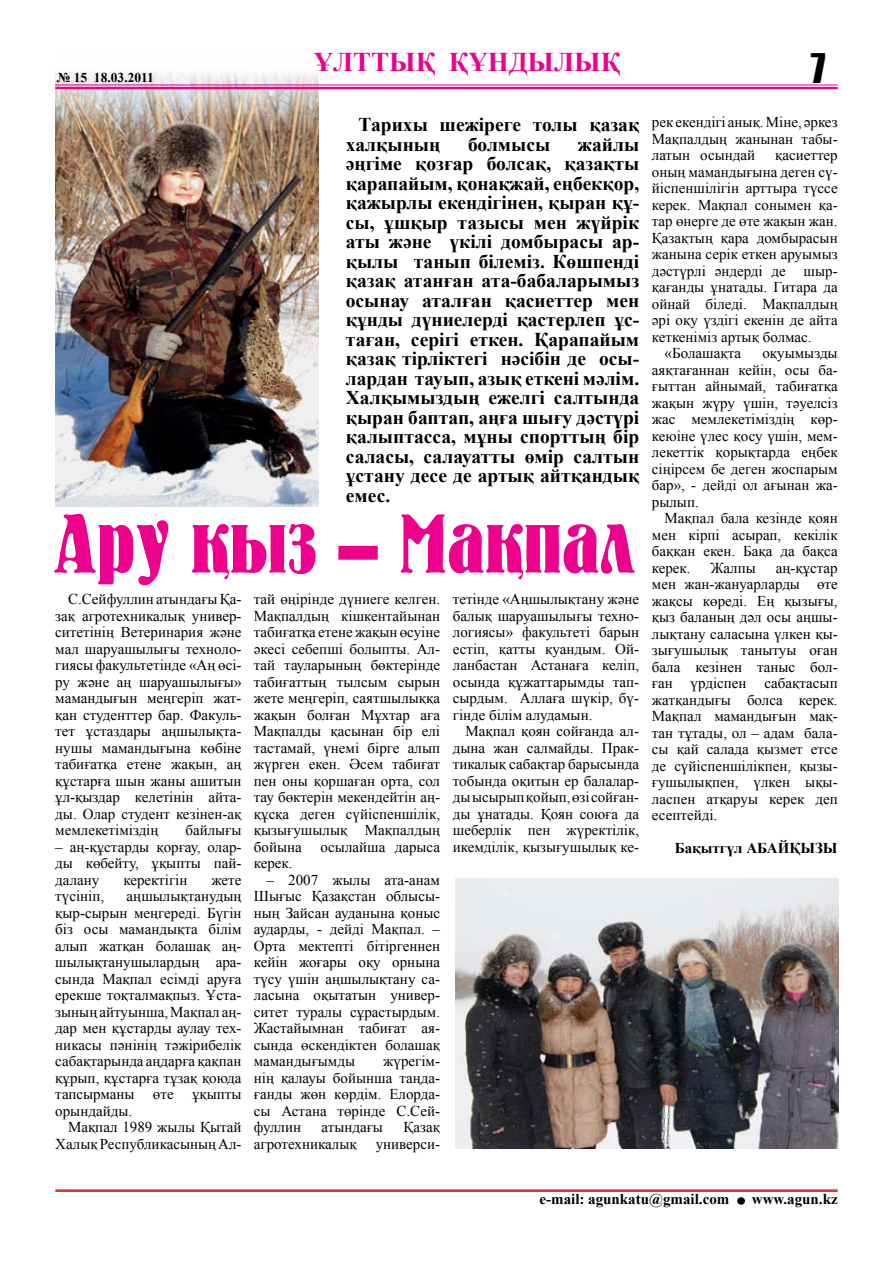
<style>
.page{position:relative;width:893px;height:1263px;background:#fff}
.page>*{position:absolute;margin:0;border:0;box-sizing:border-box;transform-origin:0 0}
.t1{font:37.5px "Impact";color:#000}
.t2{font:700 27px "Times New Roman";color:#ec008c}
.t3{font:700 19.5px/19.5px "Times New Roman";color:#000}
.t4{font:15px/16.5px "Times New Roman";color:#000;text-align:justify}
.t5{font:700 15px "Times New Roman";color:#000}
.t6{font:700 13.5px "Times New Roman";color:#000}
</style>
<div class="page">
<img style="left:55px;top:72px;width:263px;height:434px">
<hr style="left:55px;top:1189px;width:783px;height:2px;background:#ed1c24">
<hr style="left:55px;top:1191px;width:783px;height:1px;background:#ed1c24">
<div style="left:737px;top:1197px;width:8px;height:8px;background:#000;border-radius:50%"></div>
<hr style="left:55px;top:85px;width:783px;height:1px;background:#ec008c">
<hr style="left:55px;top:87px;width:783px;height:2px;background:#ec008c">
<svg style="left:54px;top:514px;width:581px;height:71px"></svg>
<img style="left:455px;top:878px;width:384px;height:271px">
<p class="t6" style="left:57px;top:68px;width:99px">№ 15 18.03.2011</p>
<h2 class="t2" style="left:314px;top:44px;width:304px">ҰЛТТЫҚ құндылық</h2>
<h1 class="t1" style="left:811px;top:39px;width:16px">7</h1>
<h3 class="t3" style="left:346px;top:115px;width:295px;text-indent:13px">Тарихы шежіреге толы қазақ халқының</h3>
<h3 class="t3" style="left:468px;top:134px;width:84px">болмысы</h3>
<p class="t3" style="left:346px;top:134px;width:295px;text-align:justify;text-indent:232px">жайлы әңгіме қозғар болсақ, қазақты қарапайым, қонақжай, еңбекқор, қажырлы екендігінен, қыран құ&shy;сы, ұшқыр тазысы мен жүйрік аты және үкілі домбырасы ар&shy;қылы танып білеміз. Көшпенді қазақ атанған ата-бабаларымыз осынау аталған қасиеттер мен құнды дүниелерді қастерлеп ұс&shy;таған, серігі еткен. Қарапайым қазақ тірліктегі нәсібін де осы&shy;лардан тауып, азық еткені мәлім.<br>Халқымыздың ежелгі салтында қыран баптап, аңға шығу дәстүрі қалыптасса, мұны спорттың бір саласы, салауатты өмір салтын ұстану десе де артық айтқандық емес.</p>
<p class="t4" style="left:55px;top:590px;width:188px;text-indent:13px">С.Сейфуллин атындағы Қа&shy;зақ агротехникалық универ&shy;ситетінің Ветеринария және мал шаруашылығы техноло&shy;гиясы факультетінде «Аң өсі&shy;ру және аң шаруашылығы» мамандығын меңгеріп жат&shy;қан студенттер бар. Факуль&shy;тет ұстаздары аңшылықта&shy;нушы мамандығына көбіне табиғатқа етене жақын, аң құстарға шын жаны ашитын ұл-қыздар келетінін айта&shy;ды. Олар студент кезінен-ақ мемлекетіміздің</p>
<p class="t4" style="left:185px;top:821px;width:58px">байлығы</p>
<p class="t4" style="left:55px;top:838px;width:188px">– аң-құстарды қорғау, олар&shy;ды көбейту, ұқыпты пай&shy;далану</p>
<p class="t4" style="left:123px;top:871px;width:65px">керектігін</p>
<p class="t4" style="left:211px;top:871px;width:32px">жете</p>
<p class="t4" style="left:55px;top:887px;width:50px">түсініп,</p>
<p class="t4" style="left:55px;top:887px;width:188px;text-indent:71px">аңшылықтанудың қыр-сырын меңгереді. Бүгін біз осы мамандықта білім алып жатқан болашақ аң&shy;шылықтанушылардың ара&shy;сында Мақпал есімді аруға ерекше тоқталмақпыз. Ұста&shy;зының айтуынша, Мақпал аң&shy;дар мен құстарды аулау тех&shy;никасы пәнінің тәжірибелік сабақтарында аңдарға қақпан құрып, құстарға тұзақ қоюда тапсырманы өте ұқыпты орындайды.</p>
<p class="t4" style="left:55px;top:1118px;width:188px;text-align:right">Мақпал 1989 жылы Қытай<br>Халық Республикасының Ал-</p>
<p class="t4" style="left:254px;top:590px;width:188px">тай өңірінде дүниеге келген.<br>Мақпалдың кішкентайынан табиғатқа етене жақын өсуіне әкесі себепші болыпты. Ал&shy;тай тауларының бөктерінде табиғаттың тылсым сырын жете меңгеріп, саятшылыққа жақын болған Мұхтар аға Мақпалды қасынан бір елі тастамай, үнемі бірге алып жүрген екен. Әсем табиғат пен оны қоршаған орта, сол тау бөктерін мекендейтін аң&shy;құсқа деген сүйіспеншілік, қызығушылық Мақпалдың бойына осылайша дарыса керек.</p>
<p class="t4" style="left:254px;top:871px;width:188px;text-indent:13px">– 2007 жылы ата-анам Шығыс Қазақстан облысы&shy;ның Зайсан ауданына қоныс аударды, - дейді Мақпал. – Орта мектепті бітіргеннен кейін жоғары оқу орнына түсу үшін аңшылықтану са&shy;ласына оқытатын универ&shy;ситет туралы сұрастырдым.<br>Жастайымнан табиғат ая&shy;сында өскендіктен болашақ мамандығымды</p>
<p class="t4" style="left:254px;top:1052px;width:187px;text-indent:129px">жүрегім&shy;нің қалауы бойынша таңда&shy;ғанды жөн көрдім. Елорда&shy;сы Астана төрінде С.Сей&shy;фуллин</p>
<p class="t4" style="left:322px;top:1118px;width:63px">атындағы</p>
<p class="t4" style="left:404px;top:1118px;width:38px">Қазақ</p>
<p class="t4" style="left:254px;top:1135px;width:104px">агротехникалық</p>
<p class="t4" style="left:376px;top:1135px;width:65px">универси-</p>
<p class="t4" style="left:453px;top:590px;width:188px">тетінде «Аңшылықтану және балық шаруашылығы техно&shy;логиясы» факультеті барын естіп, қатты қуандым. Ой&shy;ланбастан Астанаға келіп, осында құжаттарымды тап&shy;сырдым. Аллаға шүкір, бү&shy;гінде білім алудамын.</p>
<p class="t4" style="left:453px;top:722px;width:188px;text-indent:13px">Мақпал қоян сойғанда ал&shy;дына жан салмайды. Прак&shy;тикалық сабақтар барысында тобында оқитын ер балалар&shy;ды ысырып қойып, өзі сойған&shy;ды ұнатады. Қоян союға да шеберлік пен жүректілік, икемділік, қызығушылық ке-</p>
<p class="t4" style="left:652px;top:114px;width:187px">рек екендігі анық. Міне, әркез Мақпалдың жанынан табы&shy;латын осындай</p>
<p class="t4" style="left:775px;top:147px;width:64px">қасиеттер</p>
<p class="t4" style="left:652px;top:163px;width:186px">оның мамандығына деген сү-</p>
<p class="t4" style="left:652px;top:180px;width:187px">йіспеншілігін арттыра түссе</p>
<p class="t4" style="left:652px;top:196px;width:186px">керек. Мақпал сонымен қа-</p>
<p class="t4" style="left:652px;top:213px;width:187px">тар өнерге де өте жақын жан.</p>
<p class="t4" style="left:652px;top:229px;width:187px">Қазақтың қара домбырасын</p>
<p class="t4" style="left:652px;top:246px;width:187px">жанына серік еткен аруымыз</p>
<p class="t4" style="left:652px;top:262px;width:186px">дәстүрлі әндерді де шыр-</p>
<p class="t4" style="left:652px;top:279px;width:187px">қағанды ұнатады. Гитара да</p>
<p class="t4" style="left:652px;top:295px;width:187px">ойнай біледі. Мақпалдың</p>
<p class="t4" style="left:652px;top:312px;width:187px">әрі оқу үздігі екенін де айта</p>
<p class="t4" style="left:652px;top:328px;width:161px">кеткеніміз артық болмас.</p>
<p class="t4" style="left:665px;top:345px;width:78px">«Болашақта</p>
<p class="t4" style="left:652px;top:345px;width:187px;text-indent:111px">оқуымызды аяқтағаннан кейін, осы ба&shy;ғыттан айнымай, табиғатқа жақын жүру үшін, тәуелсіз жас мемлекетіміздің көр&shy;кеюіне үлес қосу үшін, мем&shy;лекеттік қорықтарда еңбек сіңірсем бе деген жоспарым бар», - дейді ол ағынан жа&shy;рылып.</p>
<p class="t4" style="left:652px;top:510px;width:187px;text-indent:13px">Мақпал бала кезінде қоян мен кірпі асырап, кекілік баққан екен. Бақа да бақса керек.</p>
<p class="t4" style="left:710px;top:559px;width:47px">Жалпы</p>
<p class="t4" style="left:652px;top:559px;width:187px;text-indent:124px">аң-құстар мен жан-жануарларды өте жақсы көреді. Ең қызығы, қыз баланың дәл осы аңшы&shy;лықтану саласына үлкен қы&shy;зығушылық танытуы оған бала кезінен таныс бол&shy;ған үрдіспен сабақтасып жатқандығы болса керек.<br>Мақпал мамандығын мақ&shy;тан тұтады, ол – адам бала&shy;сы қай салада қызмет етсе де сүйіспеншілікпен, қызы&shy;ғушылықпен, үлкен ықы&shy;ласпен атқаруы керек деп есептейді.</p>
<p class="t5" style="left:675px;top:838px;width:139px">Бақытгүл АБАЙҚЫЗЫ</p>
<p class="t5" style="left:540px;top:1188px;width:191px">e-mail: agunkatu@gmail.com</p>
<p class="t5" style="left:752px;top:1188px;width:87px">www.agun.kz</p>
</div>
